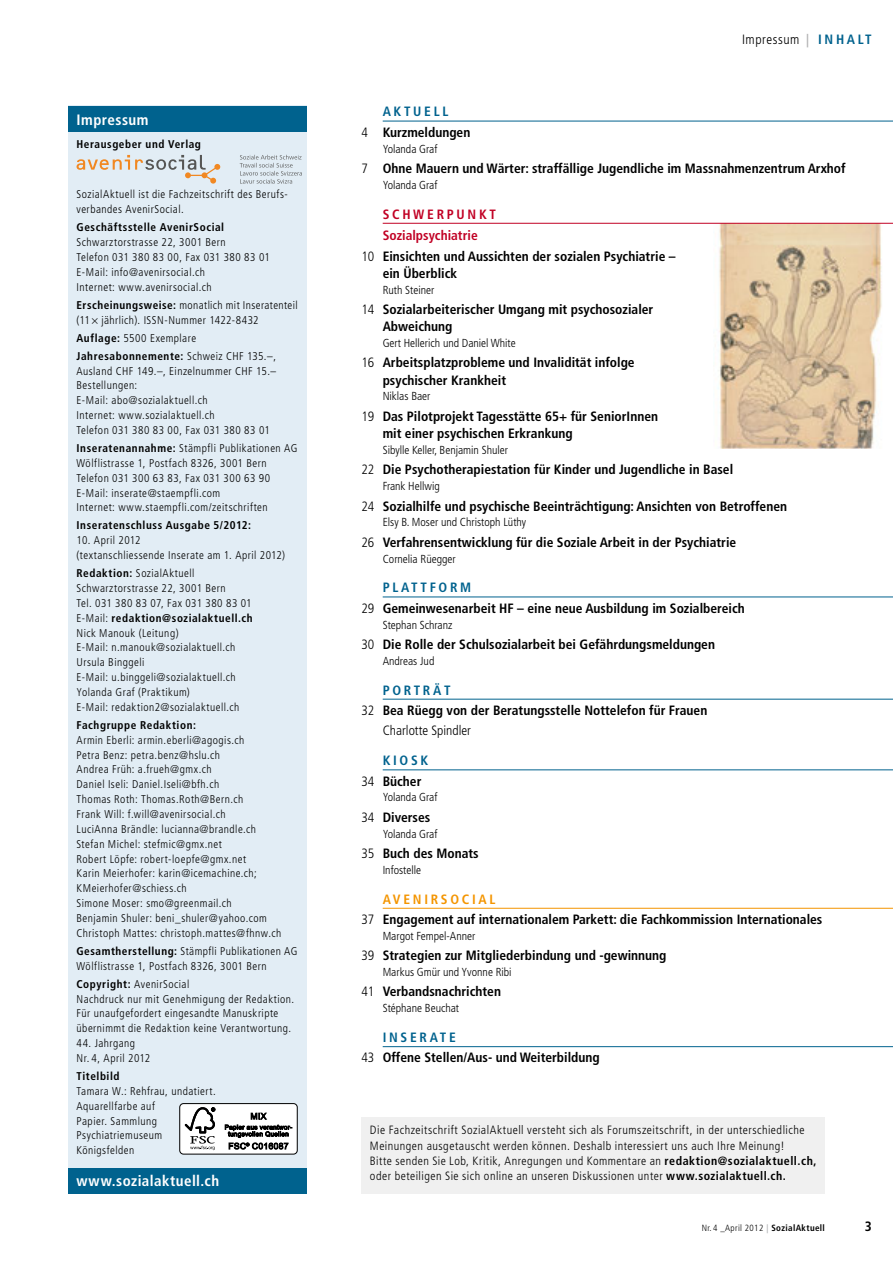
<style>
.page{position:relative;width:893px;height:1263px;background:#fff}
.page>*{position:absolute;margin:0;border:0;box-sizing:border-box;transform-origin:0 0}
.t1{font:700 condensed 15px "Frutiger";letter-spacing:.03em;color:#fff}
.t2{font:700 condensed 13.5px/20.4px "Frutiger";color:#000}
.t3{font:700 condensed 13.5px "Frutiger";color:#c10024}
.t4{font:300 condensed 13.5px "Frutiger";color:#000}
.t5{font:300 condensed 13.5px "Frutiger";letter-spacing:.04em;color:#000}
.t6{font:700 condensed 13.5px "Frutiger";letter-spacing:.2em;color:#c10024}
.t7{font:700 condensed 13.5px "Frutiger";letter-spacing:.2em;color:#00628e}
.t8{font:300 condensed 12px/15.3px "Frutiger";letter-spacing:.04em;color:#000}
.t9{font:300 condensed 11.7px "Frutiger";color:#000}
.t10{font:300 condensed 11.25px/14.9px "Frutiger";letter-spacing:.04em;color:#000}
.t11{font:700 condensed 11.25px "Frutiger";letter-spacing:.05em;color:#000}
.t12{font:300 condensed 9px "Frutiger";letter-spacing:.04em;color:#000}
.s1{font-weight:700}
.s2{font-weight:700;color:#b1b2b3}
.s3{font-weight:700;color:#00628e}
.s4{color:#00628e}
.s5{font-weight:300}
.s6{color:#f49500}
</style>
<div class="page">
<img style="left:718px;top:224px;width:164px;height:225px">
<div style="left:68px;top:106px;width:238px;height:1087px;background:#e2edf5"></div>
<svg style="left:77px;top:155px;width:143px;height:29px"></svg>
<svg style="left:240px;top:155px;width:62px;height:29px"></svg>
<div style="left:180px;top:1103px;width:117px;height:51px;background:#fff;border-radius:4px"></div>
<div style="left:179px;top:1103px;width:119px;height:51px;border:1px solid #000;border-radius:4px"></div>
<svg style="left:185px;top:1107px;width:30px;height:43px"></svg>
<svg style="left:225px;top:1113px;width:67px;height:36px"></svg>
<div style="left:68px;top:106px;width:238px;height:26px;background:#00628e"></div>
<div style="left:68px;top:1168px;width:238px;height:25px;background:#00628e"></div>
<div style="left:361px;top:1117px;width:464px;height:76px;background:#f0f0f0"></div>
<hr style="left:383px;top:121px;width:510px;height:1px;background:#00628e">
<hr style="left:383px;top:223px;width:510px;height:1px;background:#c10024">
<hr style="left:383px;top:597px;width:510px;height:1px;background:#00628e">
<hr style="left:383px;top:699px;width:510px;height:1px;background:#00628e">
<hr style="left:383px;top:769px;width:510px;height:1px;background:#00628e">
<hr style="left:383px;top:908px;width:510px;height:1px;background:#f49500">
<hr style="left:383px;top:1046px;width:510px;height:1px;background:#00628e">
<h1 class="t1" style="left:77px;top:111px;width:73px">Impressum</h1>
<p class="t11" style="left:77px;top:138px;width:126px">Herausgeber und Verlag</p>
<p class="t10" style="left:77px;top:187px;width:213px">SozialAktuell ist die Fachzeitschrift des Berufs&shy;verbandes AvenirSocial.</p>
<p class="t11" style="left:77px;top:221px;width:149px">Geschäftsstelle AvenirSocial</p>
<p class="t10" style="left:77px;top:235px;width:195px">Schwarztorstrasse 22, 3001 Bern<br>Telefon 031 380 83 00, Fax 031 380 83 01<br>E-Mail: info@avenirsocial.ch<br>Internet: www.avenirsocial.ch</p>
<p class="t10" style="left:77px;top:298px;width:223px"><span class="s1">Erscheinungsweise:</span> monatlich mit Inseratenteil (11 jährlich). ISSN-Nummer 1422-8432</p>
<p class="t10" style="left:77px;top:329px;width:201px;line-height:18px"><span class="s1">Auflage:</span> 5500 Exemplare<br><span class="s1">Jahresabonnemente:</span> Schweiz CHF 135.–,</p>
<p class="t10" style="left:77px;top:363px;width:201px">Ausland CHF 149.–, Einzelnummer CHF 15.–<br>Bestellungen:<br>E-Mail: abo@sozialaktuell.ch<br>Internet: www.sozialaktuell.ch<br>Telefon 031 380 83 00, Fax 031 380 83 01</p>
<p class="t10" style="left:77px;top:441px;width:222px"><span class="s1">Inseratenannahme:</span> Stämpfli Publikationen AG Wölflistrasse 1, Postfach 8326, 3001 Bern Telefon 031 300 63 83, Fax 031 300 63 90<br>E-Mail: inserate@staempfli.com<br>Internet: www.staempfli.com/zeitschriften</p>
<p class="t11" style="left:77px;top:519px;width:176px">Inseratenschluss Ausgabe 5/2012:</p>
<p class="t10" style="left:77px;top:533px;width:210px">10. April 2012<br>(textanschliessende Inserate am 1. April 2012)</p>
<p class="t10" style="left:77px;top:566px;width:178px"><span class="s1">Redaktion:</span> SozialAktuell<br>Schwarztorstrasse 22, 3001 Bern<br>Tel. 031 380 83 07, Fax 031 380 83 01<br>E-Mail: <span class="s1">redaktion@sozialaktuell.ch<br></span>Nick Manouk (Leitung)<br>E-Mail: n.manouk@sozialaktuell.ch<br>Ursula Binggeli<br>E-Mail: u.binggeli@sozialaktuell.ch<br>Yolanda Graf (Praktikum)<br>E-Mail: redaktion2@sozialaktuell.ch</p>
<p class="t11" style="left:77px;top:718px;width:121px">Fachgruppe Redaktion:</p>
<p class="t10" style="left:77px;top:733px;width:206px">Armin Eberli: armin.eberli@agogis.ch<br>Petra Benz: petra.benz@hslu.ch<br>Andrea Früh: a.frueh@gmx.ch<br>Daniel Iseli: Daniel.Iseli@bfh.ch<br>Thomas Roth: Thomas.Roth@Bern.ch<br>Frank Will: f.will@avenirsocial.ch<br>LuciAnna Brändle: lucianna@brandle.ch Stefan Michel: stefmic@gmx.net<br>Robert Löpfe: robert-loepfe@gmx.net<br>Karin Meierhofer: karin@icemachine.ch; KMeierhofer@schiess.ch<br>Simone Moser: smo@greenmail.ch<br>Benjamin Shuler: beni_shuler@yahoo.com Christoph Mattes: christoph.mattes@fhnw.ch</p>
<p class="t10" style="left:77px;top:944px;width:222px"><span class="s1">Gesamtherstellung:</span> Stämpfli Publikationen AG<br>Wölflistrasse 1, Postfach 8326, 3001 Bern</p>
<p class="t10" style="left:77px;top:976px;width:219px"><span class="s1">Copyright:</span> AvenirSocial<br>Nachdruck nur mit Genehmigung der Redaktion.<br>Für unaufgefordert eingesandte Manuskripte übernimmt die Redaktion keine Verantwortung.</p>
<p class="t10" style="left:77px;top:1036px;width:75px">44. Jahrgang<br>Nr. 4, April 2012</p>
<p class="t11" style="left:77px;top:1069px;width:44px">Titelbild</p>
<p class="t10" style="left:77px;top:1084px;width:141px">Tamara W.: Rehfrau, undatiert.<br>Aquarellfarbe auf<br>Papier. Sammlung<br>Psychiatriemuseum<br>Königsfelden</p>
<h1 class="t1" style="left:77px;top:1172px;width:144px">www.sozialaktuell.ch</h1>
<p class="t5" style="left:742px;top:32px;width:131px">Impressum <span class="s2">|</span> <span class="s3">I N H A LT</span></p>
<p class="t2" style="left:361px;top:102px;width:110px;text-align:center"><span class="s4">AKTUELL<br></span><span class="s5">4</span> Kurzmeldungen</p>
<p class="t9" style="left:383px;top:142px;width:56px">Yolanda Graf</p>
<p class="t2" style="left:361px;top:158px;width:486px"><span class="s5">7</span> Ohne Mauern und Wärter: straffällige Jugendliche im Massnahmenzentrum Arxhof</p>
<p class="t9" style="left:383px;top:178px;width:56px">Yolanda Graf</p>
<p class="t6" style="left:383px;top:206px;width:115px">SCHWERPUNKT</p>
<p class="t3" style="left:383px;top:227px;width:97px">Sozialpsychiatrie</p>
<p class="t2" style="left:361px;top:246px;width:316px"><span class="s5">10</span> Einsichten und Aussichten der sozialen Psychiatrie –</p>
<p class="t2" style="left:383px;top:263px;width:76px">ein Überblick</p>
<p class="t9" style="left:383px;top:283px;width:53px">Ruth Steiner</p>
<p class="t2" style="left:383px;top:301px;width:272px;line-height:17.2px;text-indent:-21px"><span class="s5">14</span> Sozialarbeiterischer Umgang mit psychosozialer<br>Abweichung</p>
<p class="t9" style="left:383px;top:336px;width:135px">Gert Hellerich und Daniel White</p>
<p class="t2" style="left:383px;top:354px;width:253px;line-height:17.2px;text-indent:-21px"><span class="s5">16</span> Arbeitsplatzprobleme und Invalidität infolge psychischer Krankheit</p>
<p class="t9" style="left:383px;top:390px;width:49px">Niklas Baer</p>
<p class="t2" style="left:383px;top:408px;width:277px;line-height:17.2px;text-indent:-21px"><span class="s5">19</span> Das Pilotprojekt Tagesstätte 65+ für SeniorInnen mit einer psychischen Erkrankung</p>
<p class="t9" style="left:383px;top:443px;width:127px">Sibylle Keller, Benjamin Shuler</p>
<p class="t2" style="left:361px;top:459px;width:373px"><span class="s5">22</span> Die Psychotherapiestation für Kinder und Jugendliche in Basel</p>
<p class="t9" style="left:383px;top:479px;width:59px">Frank Hellwig</p>
<p class="t2" style="left:361px;top:496px;width:427px"><span class="s5">24</span> Sozialhilfe und psychische Beeinträchtigung: Ansichten von Betroffenen</p>
<p class="t9" style="left:383px;top:516px;width:145px">Elsy B. Moser und Christoph Lüthy</p>
<p class="t2" style="left:361px;top:532px;width:376px"><span class="s5">26</span> Verfahrensentwicklung für die Soziale Arbeit in der Psychiatrie</p>
<p class="t9" style="left:383px;top:552px;width:74px">Cornelia Rüegger</p>
<p class="t2" style="left:361px;top:577px;width:385px;text-indent:21px"><span class="s4">PLATTFORM<br></span><span class="s5">29</span> Gemeinwesenarbeit HF – eine neue Ausbildung im Sozialbereich</p>
<p class="t9" style="left:383px;top:618px;width:71px">Stephan Schranz</p>
<p class="t2" style="left:361px;top:634px;width:355px"><span class="s5">30</span> Die Rolle der Schulsozialarbeit bei Gefährdungsmeldungen</p>
<p class="t9" style="left:383px;top:654px;width:53px">Andreas Jud</p>
<p class="t7" style="left:383px;top:682px;width:69px">PORTRÄT</p>
<p class="t2" style="left:361px;top:700px;width:347px"><span class="s5">32</span> Bea Rüegg von der Beratungsstelle Nottelefon für Frauen</p>
<p class="t4" style="left:383px;top:723px;width:90px">Charlotte Spindler</p>
<p class="t2" style="left:361px;top:750px;width:68px;text-indent:21px"><span class="s4">KIOSK<br></span><span class="s5">34</span> Bücher</p>
<p class="t9" style="left:383px;top:791px;width:56px">Yolanda Graf</p>
<p class="t2" style="left:361px;top:807px;width:70px"><span class="s5">34</span> Diverses</p>
<p class="t9" style="left:383px;top:827px;width:56px">Yolanda Graf</p>
<p class="t2" style="left:361px;top:843px;width:119px"><span class="s5">35</span> Buch des Monats</p>
<p class="t9" style="left:383px;top:863px;width:40px">Infostelle</p>
<p class="t2" style="left:361px;top:889px;width:462px;text-indent:21px"><span class="s6">AVENIRSOCIAL<br></span><span class="s5">37</span> Engagement auf internationalem Parkett: die Fachkommission Internationales</p>
<p class="t9" style="left:383px;top:929px;width:94px">Margot Fempel-Anner</p>
<p class="t2" style="left:361px;top:945px;width:307px"><span class="s5">39</span> Strategien zur Mitgliederbindung und -gewinnung</p>
<p class="t9" style="left:383px;top:965px;width:130px">Markus Gmür und Yvonne Ribi</p>
<p class="t2" style="left:361px;top:981px;width:141px"><span class="s5">41</span> Verbandsnachrichten</p>
<p class="t9" style="left:383px;top:1001px;width:78px">Stéphane Beuchat</p>
<p class="t2" style="left:361px;top:1027px;width:240px;text-indent:21px"><span class="s4">INSERATE<br></span><span class="s5">43</span> Offene Stellen/Aus- und Weiterbildung</p>
<p class="t8" style="left:370px;top:1123px;width:448px">Die Fachzeitschrift SozialAktuell versteht sich als Forumszeitschrift, in der unterschiedliche Meinungen ausgetauscht werden können. Deshalb interessiert uns auch Ihre Meinung!<br>Bitte senden Sie Lob, Kritik, Anregungen und Kommentare an <span class="s1">redaktion@sozialaktuell.ch, </span>oder beteiligen Sie sich online an unseren Diskussionen unter <span class="s1">www.sozialaktuell.ch.</span></p>
<p class="t12" style="left:702px;top:1222px;width:125px">Nr. 4 _April 2012 <span class="s2">|</span> <span class="s1">SozialAktuell</span></p>
<p class="t2" style="left:865px;top:1216px;width:9px">3</p>
</div>
